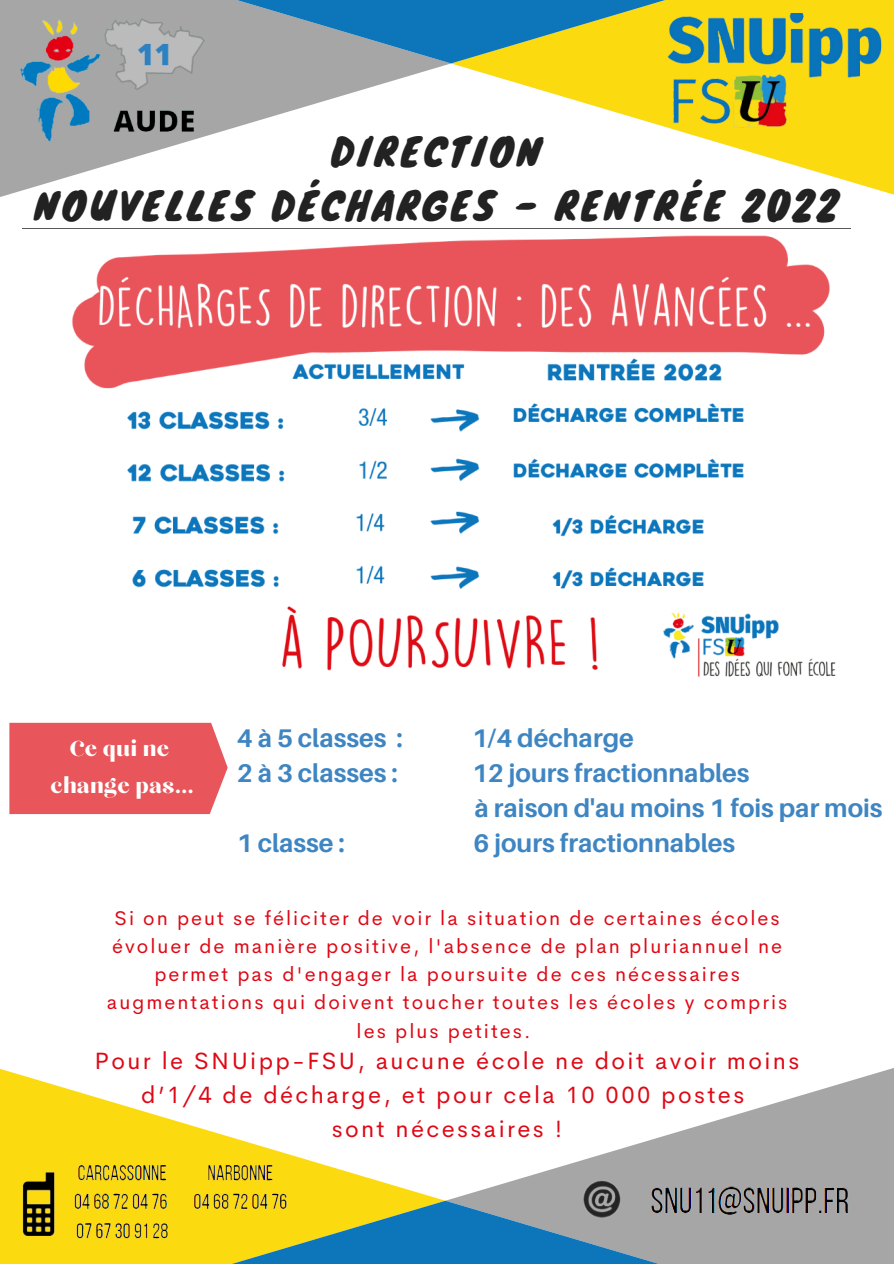
<style>
.page{position:relative;width:894px;height:1264px;background:#fff}
.page>*{position:absolute;margin:0;border:0;box-sizing:border-box;transform-origin:0 0}
.t1{font:37.5px "Knewave";letter-spacing:.1em;color:#222}
.t2{font:27px "Chloe";color:#fff}
.t3{font:700 25.5px "Aileron";color:#3e85c2}
.t4{font:23.7px/33.8px "Cerebri Sans";letter-spacing:.1em;color:#df0815;text-align:center}
.t5{font:19.95px/28.2px "Cerebri Sans";letter-spacing:.1em;color:#df0815;text-align:center}
</style>
<div class="page">
<svg style="left:0;top:0;width:451px;height:197px"></svg>
<svg style="left:451px;top:0;width:442px;height:229px"></svg>
<svg style="left:237px;top:0;width:428px;height:63px;background:#6b998e"></svg>
<svg style="left:448px;top:1068px;width:445px;height:195px"></svg>
<svg style="left:0;top:1068px;width:443px;height:195px"></svg>
<svg style="left:230px;top:1200px;width:430px;height:63px;background:#509098"></svg>
<img style="left:0;top:0;width:236px;height:152px">
<img style="left:655px;top:14px;width:238px;height:118px">
<img style="left:22px;top:228px;width:828px;height:449px">
<div style="left:9px;top:722px;width:219px;height:92px;background:#e8555a"></div>
<img style="left:0;top:1149px;width:295px;height:113px">
<img style="left:569px;top:1165px;width:295px;height:81px">
<p class="t1" style="left:331px;top:122px;width:211px">DIRECTION</p>
<p class="t1" style="left:35px;top:176px;width:804px">NOUVELLES DÉCHARGES - RENTRÉE 2022</p>
<p class="t2" style="left:70px;top:735px;width:101px">Ce qui ne</p>
<p class="t2" style="left:50px;top:772px;width:145px">change pas...</p>
<p class="t3" style="left:237px;top:722px;width:167px">4 à 5 classes :</p>
<p class="t3" style="left:472px;top:722px;width:163px">1/4 décharge</p>
<p class="t3" style="left:237px;top:757px;width:162px">2 à 3 classes :</p>
<p class="t3" style="left:472px;top:757px;width:279px">12 jours fractionnables</p>
<p class="t3" style="left:474px;top:792px;width:409px">à raison d'au moins 1 fois par mois</p>
<p class="t3" style="left:237px;top:827px;width:109px">1 classe :</p>
<p class="t3" style="left:473px;top:827px;width:263px">6 jours fractionnables</p>
<p class="t5" style="left:107px;top:903px;width:681px">Si on peut se féliciter de voir la situation de certaines écoles évoluer de manière positive, l'absence de plan pluriannuel ne permet pas d'engager la poursuite de ces nécessaires augmentations qui doivent toucher toutes les écoles y compris les plus petites.</p>
<p class="t4" style="left:94px;top:1043px;width:706px">Pour le SNUipp-FSU, aucune école ne doit avoir moins d’1/4 de décharge, et pour cela 10 000 postes</p>
<p class="t4" style="left:331px;top:1111px;width:232px">sont nécessaires !</p>
</div>
